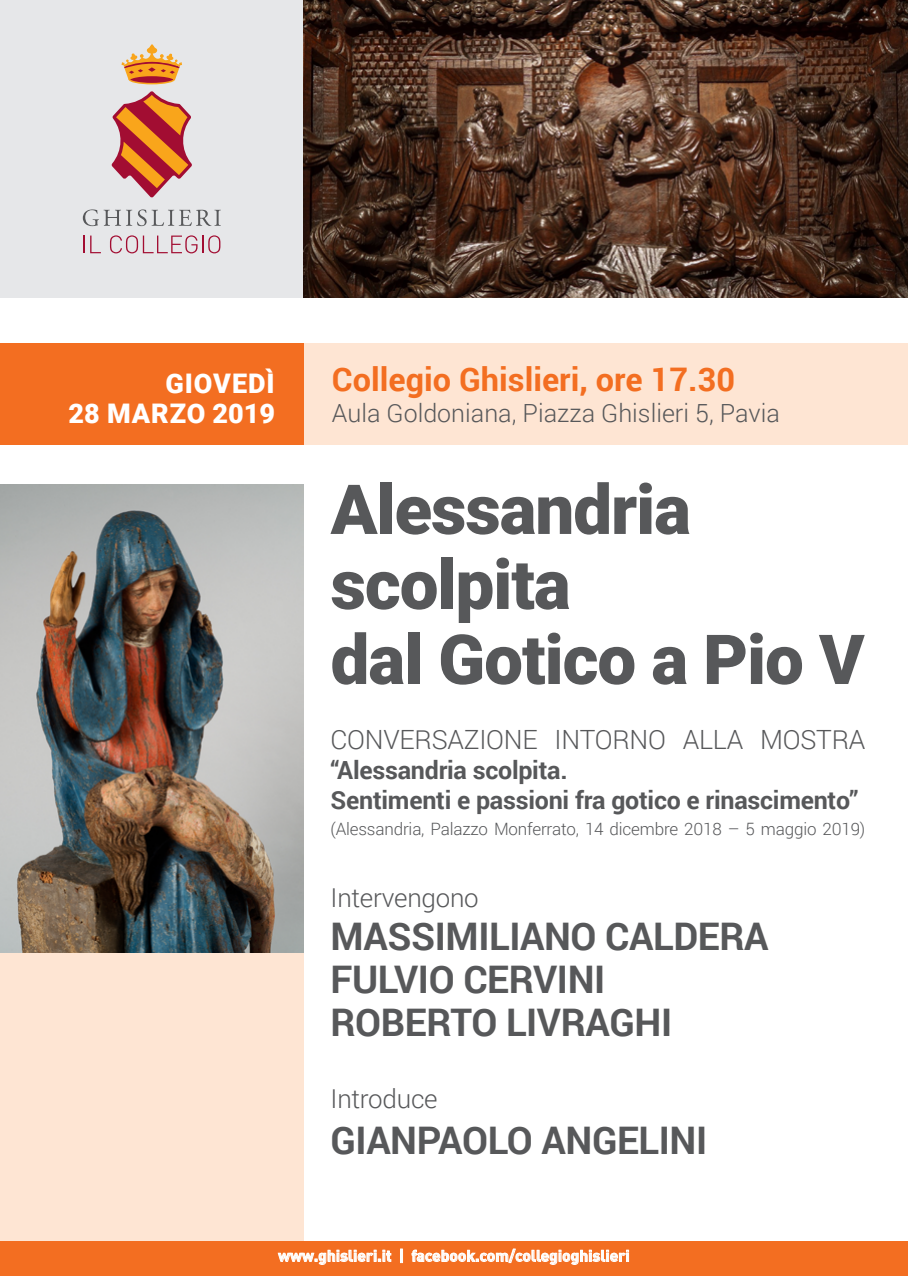
<style>
.page{position:relative;width:908px;height:1276px;background:#fff}
.page>*{position:absolute;margin:0;border:0;box-sizing:border-box;transform-origin:0 0}
.t1{font:900 69px/75px "Roboto";letter-spacing:-.015em;color:#57585a}
.t2{font:700 38px/43px "Roboto";letter-spacing:-.01em;color:#57585a}
.t3{font:700 32.5px "Roboto";color:#f36e21}
.t4{font:900 27px/30px "Roboto";letter-spacing:.035em;color:#fff;text-align:right}
.t5{font:300 26.5px "Roboto";letter-spacing:-.01em;color:#57585a}
.t6{font:300 26px "Roboto";letter-spacing:-.01em;color:#57585a}
.t7{font:700 25px/30px "Roboto";letter-spacing:-.01em;color:#57585a}
.t8{font:300 25px "Roboto";color:#57585a}
.t9{font:300 17px "Roboto";letter-spacing:-.01em;color:#57585a}
.t10{font:700 15.6px "DIN Pro";color:#fff}
</style>
<div class="page">
<div style="left:0;top:485px;width:303px;height:762px;background:#fee5d3"></div>
<img style="left:0;top:485px;width:303px;height:467px">
<div style="left:0;top:1242px;width:907px;height:34px;background:#f36e21"></div>
<svg style="left:278px;top:1249px;width:113px;height:16px"></svg>
<svg style="left:400px;top:1249px;width:2px;height:13px"></svg>
<svg style="left:411px;top:1248px;width:217px;height:17px"></svg>
<div style="left:303px;top:343px;width:604px;height:101px;background:#fee5d3"></div>
<div style="left:0;top:343px;width:303px;height:101px;background:#f36e21"></div>
<div style="left:0;top:0;width:306px;height:298px;background:#e6e7e9"></div>
<svg style="left:111px;top:91px;width:81px;height:107px"></svg>
<svg style="left:121px;top:44px;width:61px;height:40px"></svg>
<svg style="left:83px;top:209px;width:138px;height:17px"></svg>
<svg style="left:83px;top:235px;width:18px;height:18px"></svg>
<svg style="left:110px;top:235px;width:110px;height:18px"></svg>
<img style="left:303px;top:0;width:604px;height:297px">
<p class="t4" style="left:69px;top:367px;width:208px">GIOVEDÌ<br>28 MARZO 2019</p>
<p class="t3" style="left:332px;top:357px;width:404px">Collegio Ghislieri, ore 17.30</p>
<p class="t8" style="left:332px;top:396px;width:449px">Aula Goldoniana, Piazza Ghislieri 5, Pavia</p>
<h1 class="t1" style="left:330px;top:469px;width:535px">Alessandria scolpita<br>dal Gotico a Pio V</h1>
<p class="t5" style="left:330px;top:721px;width:536px">CONVERSAZIONE INTORNO ALLA MOSTRA</p>
<p class="t7" style="left:330px;top:754px;width:529px">“Alessandria scolpita.<br>Sentimenti e passioni fra gotico e rinascimento”</p>
<p class="t9" style="left:330px;top:817px;width:536px">(Alessandria, Palazzo Monferrato, 14 dicembre 2018 – 5 maggio 2019)</p>
<p class="t6" style="left:330px;top:880px;width:150px">Intervengono</p>
<p class="t2" style="left:330px;top:913px;width:439px">MASSIMILIANO CALDERA<br>FULVIO CERVINI<br>ROBERTO LIVRAGHI</p>
<p class="t6" style="left:330px;top:1080px;width:108px">Introduce</p>
<p class="t2" style="left:330px;top:1117px;width:378px">GIANPAOLO ANGELINI</p>
<p class="t10" style="left:278px;top:1245px;width:353px">www.ghislieri.it | facebook.com/collegioghislieri</p>
</div>
